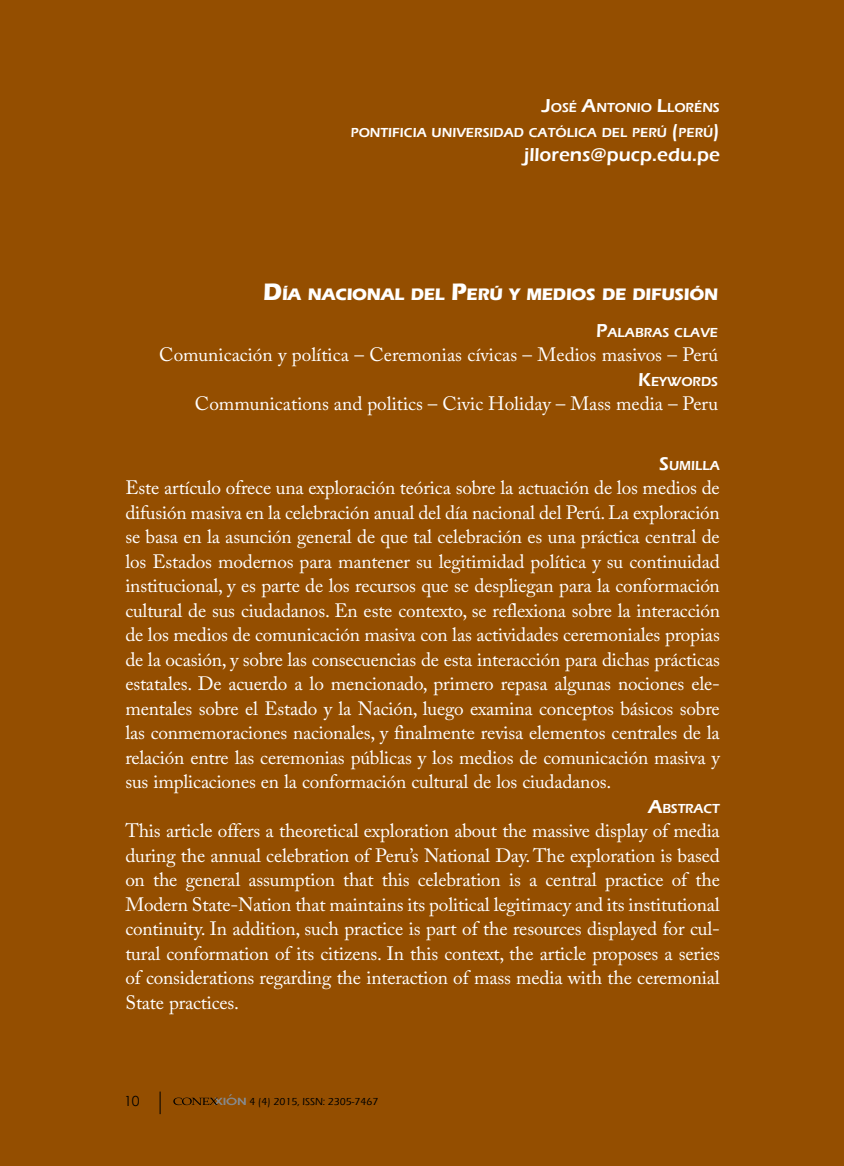
<style>
.page{position:relative;width:844px;height:1166px;background:#fff}
.page>*{position:absolute;margin:0;border:0;box-sizing:border-box;transform-origin:0 0}
.t1{font:19.25px/24.5px "Adobe Caslon Pro";letter-spacing:-.005em;color:#fff;text-align:justify}
.t2{font:600 19.25px "Eras ITC";color:#fff}
.t3{font:700 17.15px "Eras ITC";letter-spacing:-.015em;color:#fff}
.t4{font:14px "Century Gothic";color:#000}
.t5{font:600 13.47px/24.5px "Eras ITC";color:#fff;text-align:right}
.t6{font:500 10.5px "Eras ITC";color:#000}
.s1{font-size:19.25px}
.s2{font-size:24.5px}
</style>
<div class="page">
<div style="left:0;top:0;width:843px;height:1166px;background:#944e00"></div>
<svg style="left:160px;top:1091px;width:1px;height:23px"></svg>
<svg style="left:173px;top:1094px;width:73px;height:11px"></svg>
<p class="t5" style="left:350px;top:96px;width:370px"><span class="s1">J</span>OSÉ <span class="s1">A</span>NTONIO <span class="s1">L</span>LORÉNS<br>PONTIFICIA UNIVERSIDAD CATÓLICA DEL PERÚ <span class="s1">(</span>PERÚ<span class="s1">)</span></p>
<p class="t2" style="left:524px;top:144px;width:197px">jllorens@pucp.edu.pe</p>
<p class="t3" style="left:263px;top:284px;width:456px"><span class="s2">D</span>ÍA NACIONAL DEL <span class="s2">P</span>ERÚ Y MEDIOS DE DIFUSIÓN</p>
<p class="t5" style="left:596px;top:320px;width:22px"><span class="s1">P</span>ALA</p>
<p class="t5" style="left:635px;top:320px;width:85px">BRAS CLAVE</p>
<p class="t1" style="left:159px;top:342px;width:560px">Comunicación y política – Ceremonias cívicas – Medios masivos – Perú</p>
<p class="t5" style="left:638px;top:369px;width:82px"><span class="s1">K</span>EYWORDS</p>
<p class="t1" style="left:195px;top:391px;width:524px">Communications and politics – Civic Holiday – Mass media – Peru</p>
<p class="t5" style="left:659px;top:453px;width:45px"><span class="s1">S</span>UMILLA</p>
<p class="t1" style="left:125px;top:475px;width:596px">Este artículo ofrece una exploración teórica sobre la actuación de los medios de difusión masiva en la celebración anual del día nacional del Perú. La exploración se basa en la asunción general de que tal celebración es una práctica central de los Estados modernos para mantener su legitimidad política y su continuidad institucional, y es parte de los recursos que se despliegan para la conformación cultural de sus ciudadanos. En este contexto, se reflexiona sobre la interacción de los medios de comunicación masiva con las actividades ceremoniales propias de la ocasión, y sobre las consecuencias de esta interacción para dichas prácticas estatales. De acuerdo a lo mencionado, primero repasa algunas nociones ele&shy;mentales sobre el Estado y la Nación, luego examina conceptos básicos sobre las conmemoraciones nacionales, y finalmente revisa elementos centrales de la relación entre las ceremonias públicas y los medios de comunicación masiva y sus implicaciones en la conformación cultural de los ciudadanos.</p>
<p class="t5" style="left:648px;top:796px;width:73px"><span class="s1">A</span>BSTRACT</p>
<p class="t1" style="left:125px;top:818px;width:596px">This article offers a theoretical exploration about the massive display of media during the annual celebration of Peru’s National Day. The exploration is based on the general assumption that this celebration is a central practice of the Modern State-Nation that maintains its political legitimacy and its institutional continuity. In addition, such practice is part of the resources displayed for cul&shy;tural conformation of its citizens. In this context, the article proposes a series of considerations regarding the interaction of mass media with the ceremonial State practices.</p>
<p class="t4" style="left:124px;top:1091px;width:17px">10</p>
<p class="t6" style="left:249px;top:1096px;width:59px">4 (4) 2015, ISSN</p>
<p class="t6" style="left:323px;top:1096px;width:57px">: 2305-7467</p>
</div>
